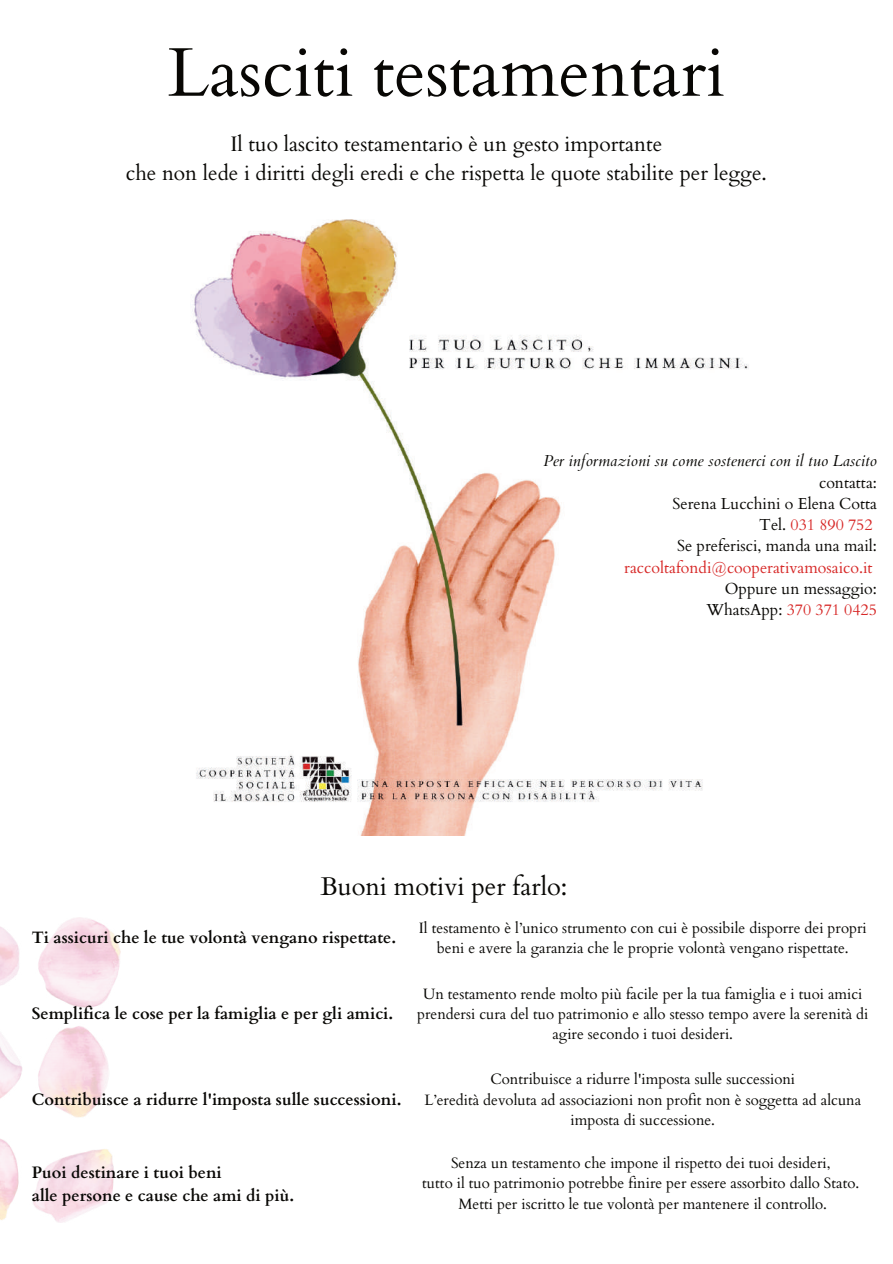
<style>
.page{position:relative;width:893px;height:1264px;background:#fff}
.page>*{position:absolute;margin:0;border:0;box-sizing:border-box;transform-origin:0 0}
.t1{font:69px "Cardo";color:#080704}
.t2{font:25.5px "Cardo";color:#080704}
.t3{font:21px/29.2px "Cardo";color:#080704;text-align:center}
.t4{font:700 16.5px/22.5px "Cardo";color:#080704}
.t5{font:15.9px/21.3px "Cardo";color:#080704;text-align:right}
.t6{font:italic 15.9px "Cardo";color:#080704}
.t7{font:15.9px "Cardo";color:#d72827}
.t8{font:15px/20.2px "Cardo";color:#080704;text-align:center}
.s1{color:#d72827}
</style>
<div class="page">
<img style="left:193px;top:219px;width:556px;height:616px">
<img style="left:0;top:917px;width:120px;height:305px">
<h1 class="t1" style="left:167px;top:17px;width:559px">Lasciti testamentari</h1>
<h3 class="t3" style="left:126px;top:128px;width:642px">Il tuo lascito testamentario è un gesto importante<br>che non lede i diritti degli eredi e che rispetta le quote stabilite per legge.</h3>
<p class="t6" style="left:543px;top:451px;width:335px">Per informazioni su come sostenerci con il tuo Lascito</p>
<p class="t5" style="left:672px;top:470px;width:206px">contatta:<br>Serena Lucchini o Elena Cotta<br>Tel. <span class="s1">031 890 752<br></span>Se preferisci, manda una mail:</p>
<p class="t7" style="left:624px;top:554px;width:250px">raccoltafondi@cooperativamosaico.it</p>
<p class="t5" style="left:706px;top:577px;width:172px">Oppure un messaggio:<br>WhatsApp: <span class="s1">370 371 0425</span></p>
<h2 class="t2" style="left:320px;top:865px;width:248px">Buoni motivi per farlo:</h2>
<p class="t4" style="left:32px;top:924px;width:366px">Ti assicuri che le tue volontà vengano rispettate.</p>
<p class="t8" style="left:419px;top:916px;width:449px">Il testamento è l’unico strumento con cui è possibile disporre dei propri beni e avere la garanzia che le proprie volontà vengano rispettate.</p>
<p class="t4" style="left:32px;top:1000px;width:363px">Semplifica le cose per la famiglia e per gli amici.</p>
<p class="t4" style="left:32px;top:1086px;width:371px">Contribuisce a ridurre l'imposta sulle successioni.</p>
<p class="t8" style="left:417px;top:982px;width:453px">Un testamento rende molto più facile per la tua famiglia e i tuoi amici prendersi cura del tuo patrimonio e allo stesso tempo avere la serenità di agire secondo i tuoi desideri.</p>
<p class="t8" style="left:424px;top:1068px;width:438px">Contribuisce a ridurre l'imposta sulle successioni<br>L’eredità devoluta ad associazioni non profit non è soggetta ad alcuna imposta di successione.</p>
<p class="t4" style="left:32px;top:1160px;width:264px">Puoi destinare i tuoi beni<br>alle persone e cause che ami di più.</p>
<p class="t8" style="left:422px;top:1152px;width:438px">Senza un testamento che impone il rispetto dei tuoi desideri,<br>tutto il tuo patrimonio potrebbe finire per essere assorbito dallo Stato.<br>Metti per iscritto le tue volontà per mantenere il controllo.</p>
</div>
